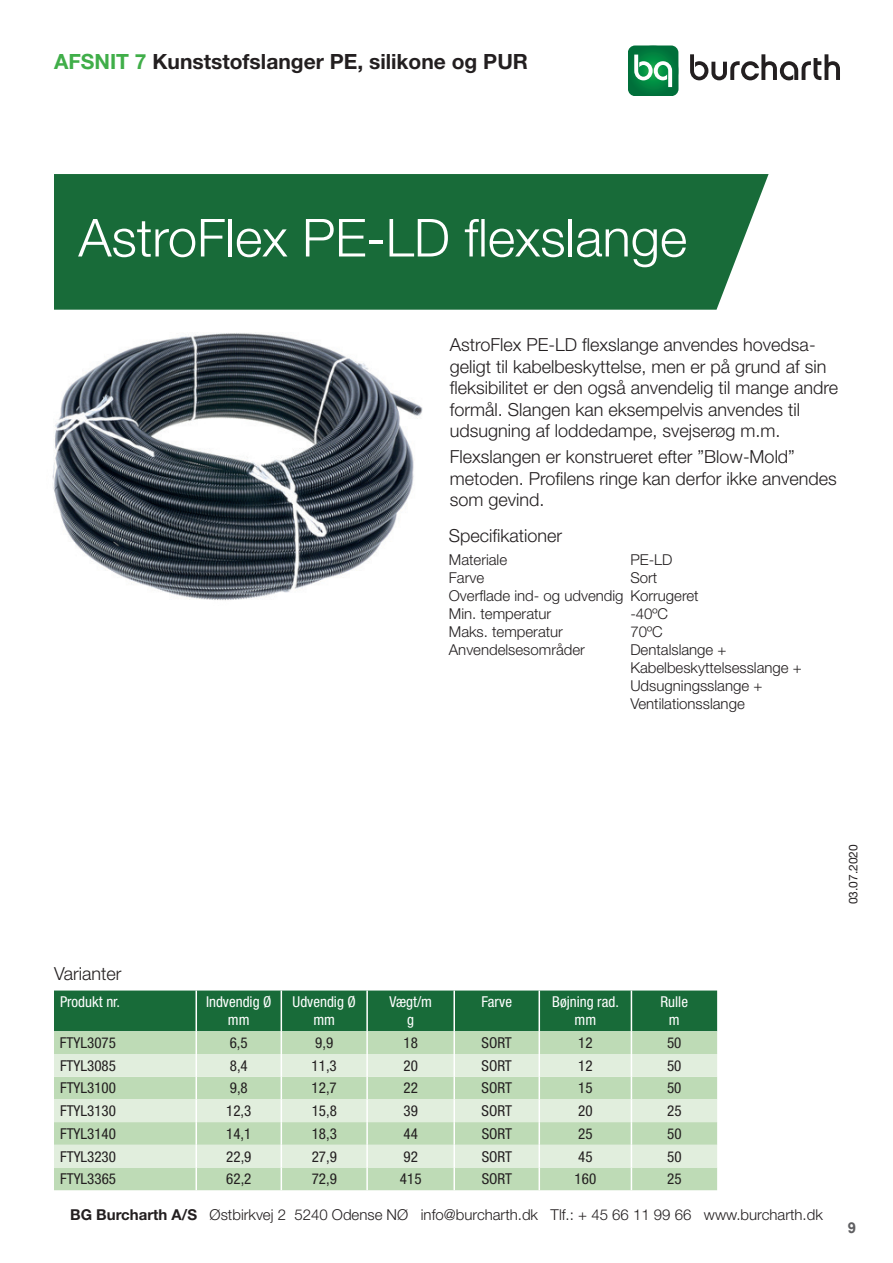
<style>
.page{position:relative;width:893px;height:1263px;background:#fff}
.page>*{position:absolute;margin:0;border:0;box-sizing:border-box;transform-origin:0 0}
.t1{font:300 52.5px "Helvetica Neue LT Std";color:#fff}
.t2{font:700 21px "Helvetica Neue LT Std";color:#231f20}
.t3{font:300 18px/21.6px "Helvetica Neue LT Std";color:#231f20}
.t4{font:300 15px/18px "Helvetica Neue LT Std";color:#231f20}
.t5{font:condensed 15px "Helvetica Neue LT Std";color:#231f20}
.t6{font:condensed 15px/18px "Helvetica Neue LT Std";color:#fff;text-align:center}
.t7{font:700 15px "Arial";color:#5f5f62}
.t8{font:12px "Helvetica Neue LT Std";color:#231f20}
.s1{color:#40ae49}
.s2{font-weight:700}
</style>
<div class="page">
<svg style="left:628px;top:45px;width:50px;height:51px;background:#329563"></svg>
<svg style="left:690px;top:54px;width:150px;height:26px"></svg>
<div style="left:54px;top:174px;width:715px;height:136px;background:#186b39"></div>
<img style="left:52px;top:333px;width:371px;height:268px">
<svg style="left:54px;top:990px;width:663px;height:200px;background:#a9cbab"></svg>
<p class="t2" style="left:54px;top:49px;width:476px"><span class="s1">AFSNIT 7</span> Kunststofslanger PE, silikone og PUR</p>
<h1 class="t1" style="left:78px;top:206px;width:610px">AstroFlex PE-LD flexslange</h1>
<p class="t3" style="left:450px;top:333px;width:390px">AstroFlex PE-LD flexslange anvendes hovedsa&shy;geligt til kabelbeskyttelse, men er på grund af sin fleksibilitet er den også anvendelig til mange andre formål. Slangen kan eksempelvis anvendes til udsugning af loddedampe, svejserøg m.m.</p>
<p class="t3" style="left:450px;top:446px;width:388px">Flexslangen er konstrueret efter ”Blow-Mold” metoden. Profilens ringe kan derfor ikke anvendes som gevind.</p>
<p class="t3" style="left:449px;top:525px;width:115px">Specifikationer</p>
<p class="t4" style="left:449px;top:550px;width:60px">Materiale</p>
<p class="t4" style="left:630px;top:550px;width:44px">PE-LD</p>
<p class="t4" style="left:449px;top:568px;width:37px">Farve</p>
<p class="t4" style="left:449px;top:568px;width:251px;text-indent:182px">Sort<br>Overflade ind- og udvendig Korrugeret<br>Min. temperatur</p>
<p class="t4" style="left:630px;top:604px;width:39px">-40ºC</p>
<p class="t4" style="left:449px;top:622px;width:116px">Maks. temperatur</p>
<p class="t4" style="left:630px;top:622px;width:34px">70ºC</p>
<p class="t4" style="left:449px;top:640px;width:138px">Anvendelsesområder</p>
<p class="t4" style="left:630px;top:640px;width:173px">Dentalslange +<br>Kabelbeskyttelsesslange +<br>Udsugningsslange +<br>Ventilationsslange</p>
<p class="t8" style="left:846px;top:904px;width:62px;rotate:-90deg">03.07.2020</p>
<p class="t3" style="left:54px;top:963px;width:69px">Varianter</p>
<p class="t6" style="left:60px;top:993px;width:62px">Produkt nr.</p>
<p class="t6" style="left:206px;top:993px;width:67px">Indvendig Ø mm</p>
<p class="t6" style="left:293px;top:993px;width:65px">Udvendig Ø mm</p>
<p class="t6" style="left:389px;top:993px;width:44px">Vægt/m g</p>
<p class="t6" style="left:481px;top:993px;width:32px">Farve</p>
<p class="t6" style="left:552px;top:993px;width:68px">Bøjning rad. mm</p>
<p class="t6" style="left:660px;top:993px;width:29px">Rulle m</p>
<p class="t5" style="left:60px;top:1034px;width:57px">FTYL3075</p>
<p class="t5" style="left:230px;top:1034px;width:19px">6,5</p>
<p class="t5" style="left:315px;top:1034px;width:19px">9,9</p>
<p class="t5" style="left:403px;top:1034px;width:16px">18</p>
<p class="t5" style="left:482px;top:1034px;width:32px">SORT</p>
<p class="t5" style="left:578px;top:1034px;width:16px">12</p>
<p class="t5" style="left:667px;top:1034px;width:16px">50</p>
<p class="t5" style="left:60px;top:1057px;width:57px">FTYL3085</p>
<p class="t5" style="left:230px;top:1057px;width:19px">8,4</p>
<p class="t5" style="left:312px;top:1057px;width:27px">11,3</p>
<p class="t5" style="left:403px;top:1057px;width:16px">20</p>
<p class="t5" style="left:482px;top:1057px;width:32px">SORT</p>
<p class="t5" style="left:578px;top:1057px;width:16px">12</p>
<p class="t5" style="left:667px;top:1057px;width:16px">50</p>
<p class="t5" style="left:60px;top:1079px;width:57px">FTYL3100</p>
<p class="t5" style="left:230px;top:1079px;width:19px">9,8</p>
<p class="t5" style="left:312px;top:1079px;width:27px">12,7</p>
<p class="t5" style="left:403px;top:1079px;width:16px">22</p>
<p class="t5" style="left:482px;top:1079px;width:32px">SORT</p>
<p class="t5" style="left:578px;top:1079px;width:16px">15</p>
<p class="t5" style="left:667px;top:1079px;width:16px">50</p>
<p class="t5" style="left:60px;top:1102px;width:57px">FTYL3130</p>
<p class="t5" style="left:226px;top:1102px;width:27px">12,3</p>
<p class="t5" style="left:312px;top:1102px;width:27px">15,8</p>
<p class="t5" style="left:403px;top:1102px;width:16px">39</p>
<p class="t5" style="left:482px;top:1102px;width:32px">SORT</p>
<p class="t5" style="left:578px;top:1102px;width:16px">20</p>
<p class="t5" style="left:667px;top:1102px;width:16px">25</p>
<p class="t5" style="left:60px;top:1125px;width:57px">FTYL3140</p>
<p class="t5" style="left:226px;top:1125px;width:27px">14,1</p>
<p class="t5" style="left:312px;top:1125px;width:27px">18,3</p>
<p class="t5" style="left:404px;top:1125px;width:16px">44</p>
<p class="t5" style="left:482px;top:1125px;width:32px">SORT</p>
<p class="t5" style="left:578px;top:1125px;width:16px">25</p>
<p class="t5" style="left:667px;top:1125px;width:16px">50</p>
<p class="t5" style="left:60px;top:1147px;width:57px">FTYL3230</p>
<p class="t5" style="left:226px;top:1147px;width:27px">22,9</p>
<p class="t5" style="left:312px;top:1147px;width:27px">27,9</p>
<p class="t5" style="left:404px;top:1147px;width:16px">92</p>
<p class="t5" style="left:482px;top:1147px;width:32px">SORT</p>
<p class="t5" style="left:578px;top:1147px;width:16px">45</p>
<p class="t5" style="left:667px;top:1147px;width:16px">50</p>
<p class="t5" style="left:60px;top:1170px;width:57px">FTYL3365</p>
<p class="t5" style="left:226px;top:1170px;width:27px">62,2</p>
<p class="t5" style="left:312px;top:1170px;width:27px">72,9</p>
<p class="t5" style="left:400px;top:1170px;width:23px">415</p>
<p class="t5" style="left:482px;top:1170px;width:32px">SORT</p>
<p class="t5" style="left:575px;top:1170px;width:23px">160</p>
<p class="t5" style="left:667px;top:1170px;width:16px">25</p>
<p class="t4" style="left:70px;top:1205px;width:754px"><span class="s2">BG Burcharth A/S</span> Østbirkvej 2 5240 Odense NØ info@burcharth.dk Tlf.: + 45 66 11 99 66 www.burcharth.dk</p>
<p class="t7" style="left:848px;top:1217px;width:10px">9</p>
</div>
